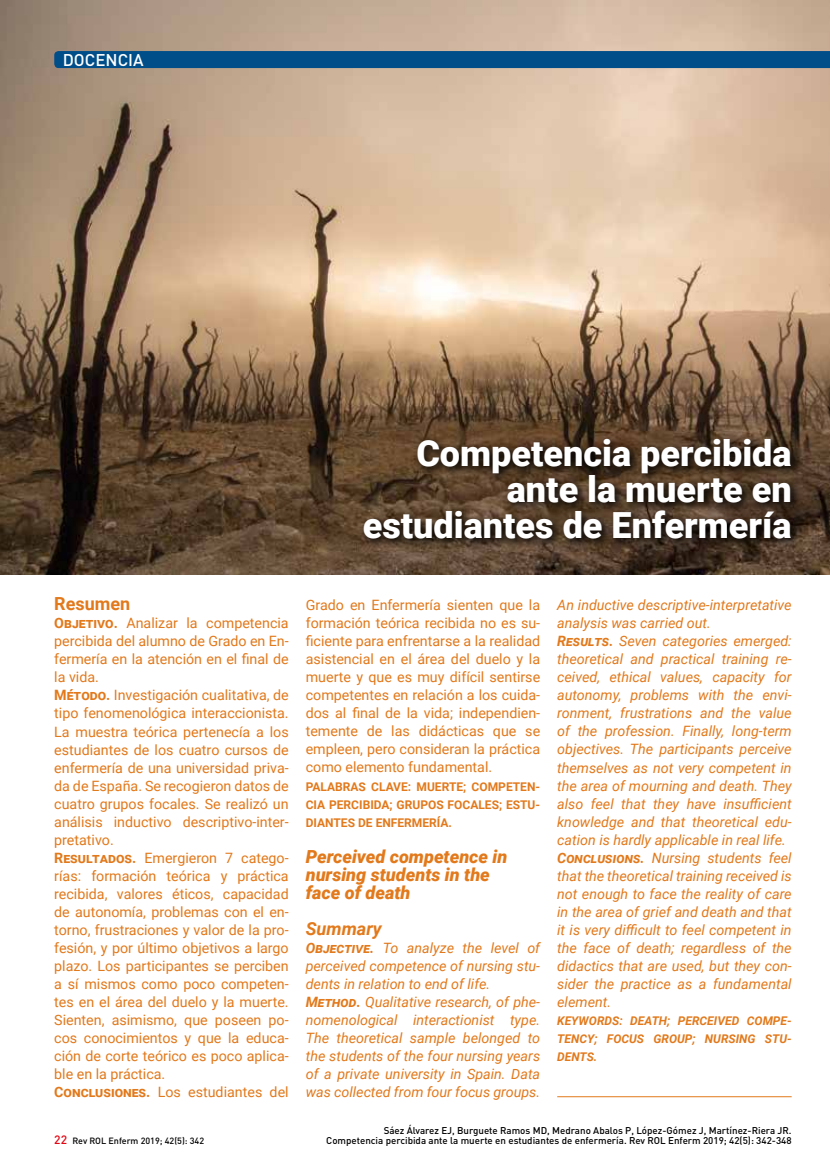
<style>
.page{position:relative;width:830px;height:1170px;background:#fff}
.page>*{position:absolute;margin:0;border:0;box-sizing:border-box;transform-origin:0 0}
.t1{font:900 36px/36px "Roboto";color:#fff;text-align:right}
.t2{font:italic 900 18px/18px "Roboto";color:#e2791b}
.t3{font:700 18px "Roboto";color:#e2791b}
.t4{font:italic 700 18px "Roboto";color:#e2791b}
.t5{font:500 16.8px "DIN";color:#fff}
.t6{font:14.25px/18px "Roboto";color:#e2791b}
.t7{font:italic 14.25px/18px "Roboto";color:#e2791b}
.t8{font:700 12px/18px "Roboto";color:#e2791b;text-align:justify}
.t9{font:italic 700 12px/18px "Roboto";color:#e2791b;text-align:justify}
.t10{font:500 9.75px/10.5px "DIN";color:#000;text-align:right}
.t11{font:500 9px "DIN";color:#000}
.s1{font-weight:700}
.s2{font-size:12px;color:#e30613}
</style>
<div class="page">
<img style="left:0;top:0;width:829px;height:574px">
<div style="left:54px;top:51px;width:775px;height:17px;background:#004e89"></div>
<svg style="left:359px;top:434px;width:442px;height:116px;background:#412f20"></svg>
<hr style="left:557px;top:1096px;width:234px;height:1px;background:#e2791b">
<p class="t5" style="left:63px;top:49px;width:82px">DOCENCIA</p>
<h1 class="t1" style="left:363px;top:434px;width:430px">Competencia percibida ante la muerte en estudiantes de Enfermería</h1>
<p class="t3" style="left:54px;top:591px;width:77px">Resumen</p>
<p class="t6" style="left:54px;top:613px;width:236px"><span class="s1">Objetivo.</span> Analizar la competencia percibida del alumno de Grado en En&shy;fermería en la atención en el final de la vida.<br><span class="s1">Método.</span> Investigación cualitativa, de tipo fenomenológica interaccionista.<br>La muestra teórica pertenecía a los estudiantes de los cuatro cursos de enfermería de una universidad priva&shy;da de España. Se recogieron datos de cuatro grupos focales. Se realizó un análisis inductivo descriptivo-inter&shy;pretativo.<br><span class="s1">Resultados.</span> Emergieron 7 catego&shy;rías: formación teórica y práctica recibida, valores éticos, capacidad de autonomía, problemas con el en&shy;torno, frustraciones y valor de la pro&shy;fesión, y por último objetivos a largo plazo. Los participantes se perciben a sí mismos como poco competen&shy;tes en el área del duelo y la muerte.<br>Sienten, asimismo, que poseen po&shy;cos conocimientos y que la educa&shy;ción de corte teórico es poco aplica&shy;ble en la práctica.<br><span class="s1">Conclusiones.</span> Los estudiantes del</p>
<p class="t6" style="left:305px;top:595px;width:236px;text-align:justify">Grado en Enfermería sienten que la formación teórica recibida no es su&shy;ficiente para enfrentarse a la realidad asistencial en el área del duelo y la muerte y que es muy difícil sentirse competentes en relación a los cuida&shy;dos al final de la vida; independien&shy;temente de las didácticas que se empleen, pero consideran la práctica como elemento fundamental.</p>
<p class="t8" style="left:305px;top:776px;width:236px">PALABRAS CLAVE: MUERTE; COMPETEN-CIA PERCIBIDA; GRUPOS FOCALES; ESTU-DIANTES DE ENFERMERÍA.</p>
<p class="t2" style="left:305px;top:846px;width:203px">Perceived competence in nursing students in the face of death</p>
<p class="t4" style="left:305px;top:915px;width:78px">Summary</p>
<p class="t7" style="left:305px;top:937px;width:236px"><span class="s1">Objective.</span> To analyze the level of perceived competence of nursing stu&shy;dents in relation to end of life.<br><span class="s1">Method.</span> Qualitative research, of phe&shy;nomenological interactionist type.<br>The theoretical sample belonged to the students of the four nursing years of a private university in Spain. Data was collected from four focus groups.</p>
<p class="t7" style="left:557px;top:595px;width:236px">An inductive descriptive-interpretative analysis was carried out.<br><span class="s1">Results.</span> Seven categories emerged: theoretical and practical training re&shy;ceived, ethical values, capacity for autonomy, problems with the envi&shy;ronment, frustrations and the value of the profession. Finally, long-term objectives. The participants perceive themselves as not very competent in the area of mourning and death. They also feel that they have insufficient knowledge and that theoretical edu&shy;cation is hardly applicable in real life.<br><span class="s1">Conclusions.</span> Nursing students feel that the theoretical training received is not enough to face the reality of care in the area of grief and death and that it is very difficult to feel competent in the face of death; regardless of the didactics that are used, but they con&shy;sider the practice as a fundamental element.</p>
<p class="t9" style="left:557px;top:1010px;width:236px">KEYWORDS: DEATH; PERCEIVED COMPE-TENCY; FOCUS GROUP; NURSING STU-DENTS.</p>
<p class="t11" style="left:54px;top:1134px;width:151px"><span class="s2">22</span> Rev ROL Enferm 2019; 42(5): 342</p>
<p class="t10" style="left:326px;top:1124px;width:466px">Sáez Álvarez EJ, Burguete Ramos MD, Medrano Abalos P, López-Gómez J, Martínez-Riera JR.<br>Competencia percibida ante la muerte en estudiantes de enfermería. Rev ROL Enferm 2019; 42(5): 342-348</p>
</div>
